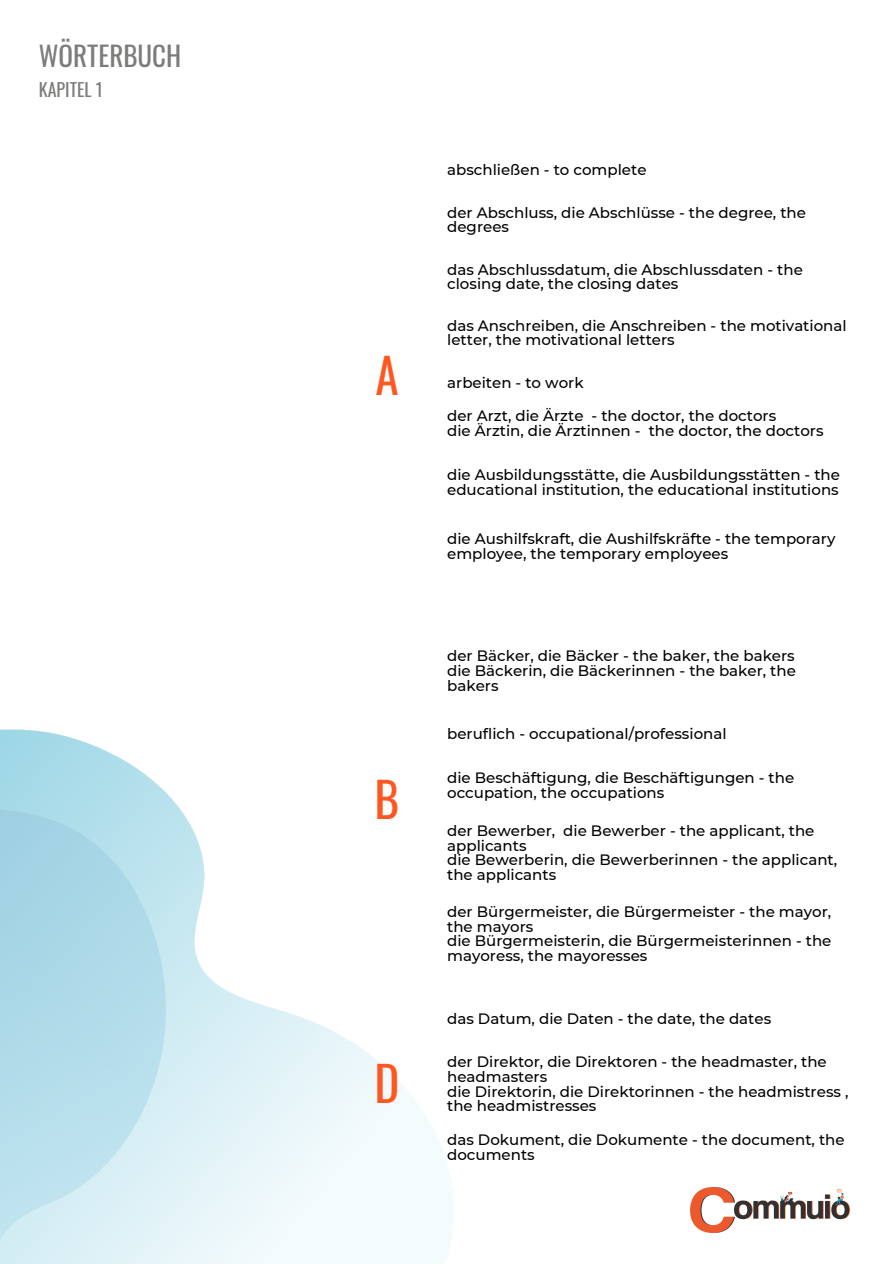
<style>
.page{position:relative;width:894px;height:1264px;background:#fff}
.page>*{position:absolute;margin:0;border:0;box-sizing:border-box;transform-origin:0 0}
.t1{font:47.25px "Oswald";color:#fe5722}
.t2{font:27px "Oswald";color:#7d7c7a}
.t3{font:18px "Oswald";color:#7d7c7a}
.t4{font:500 15px/14.7px "Montserrat";color:#000}
</style>
<div class="page">
<img style="left:0;top:729px;width:453px;height:534px">
<img style="left:690px;top:1187px;width:159px;height:45px">
<h2 class="t2" style="left:39px;top:35px;width:144px">WÖRTERBUCH</h2>
<p class="t3" style="left:39px;top:76px;width:66px">KAPITEL 1</p>
<h1 class="t1" style="left:375px;top:338px;width:25px">A</h1>
<h1 class="t1" style="left:374px;top:762px;width:26px">B</h1>
<h1 class="t1" style="left:374px;top:1046px;width:26px">D</h1>
<p class="t4" style="left:447px;top:163px;width:201px">abschließen - to complete</p>
<p class="t4" style="left:447px;top:205px;width:360px">der Abschluss, die Abschlüsse - the degree, the degrees</p>
<p class="t4" style="left:447px;top:262px;width:357px">das Abschlussdatum, die Abschlussdaten - the closing date, the closing dates</p>
<p class="t4" style="left:447px;top:318px;width:401px">das Anschreiben, die Anschreiben - the motivational letter, the motivational letters</p>
<p class="t4" style="left:447px;top:375px;width:138px">arbeiten - to work</p>
<p class="t4" style="left:447px;top:408px;width:378px">der Arzt, die Ärzte - the doctor, the doctors<br>die Ärztin, die Ärztinnen - the doctor, the doctors</p>
<p class="t4" style="left:447px;top:467px;width:394px">die Ausbildungsstätte, die Ausbildungsstätten - the educational institution, the educational institutions</p>
<p class="t4" style="left:447px;top:531px;width:389px">die Aushilfskraft, die Aushilfskräfte - the temporary employee, the temporary employees</p>
<p class="t4" style="left:447px;top:648px;width:350px;text-align:justify">der Bäcker, die Bäcker - the baker, the bakers die Bäckerin, die Bäckerinnen - the baker, the bakers</p>
<p class="t4" style="left:447px;top:725px;width:281px">beruflich - occupational/professional</p>
<p class="t4" style="left:447px;top:770px;width:348px">die Beschäftigung, die Beschäftigungen - the occupation, the occupations</p>
<p class="t4" style="left:447px;top:823px;width:391px">der Bewerber, die Bewerber - the applicant, the applicants<br>die Bewerberin, die Bewerberinnen - the applicant, the applicants</p>
<p class="t4" style="left:447px;top:904px;width:385px">der Bürgermeister, die Bürgermeister - the mayor, the mayors<br>die Bürgermeisterin, die Bürgermeisterinnen - the mayoress, the mayoresses</p>
<p class="t4" style="left:447px;top:1011px;width:325px">das Datum, die Daten - the date, the dates</p>
<p class="t4" style="left:447px;top:1054px;width:402px">der Direktor, die Direktoren - the headmaster, the headmasters<br>die Direktorin, die Direktorinnen - the headmistress , the headmistresses</p>
<p class="t4" style="left:447px;top:1132px;width:399px">das Dokument, die Dokumente - the document, the documents</p>
</div>
